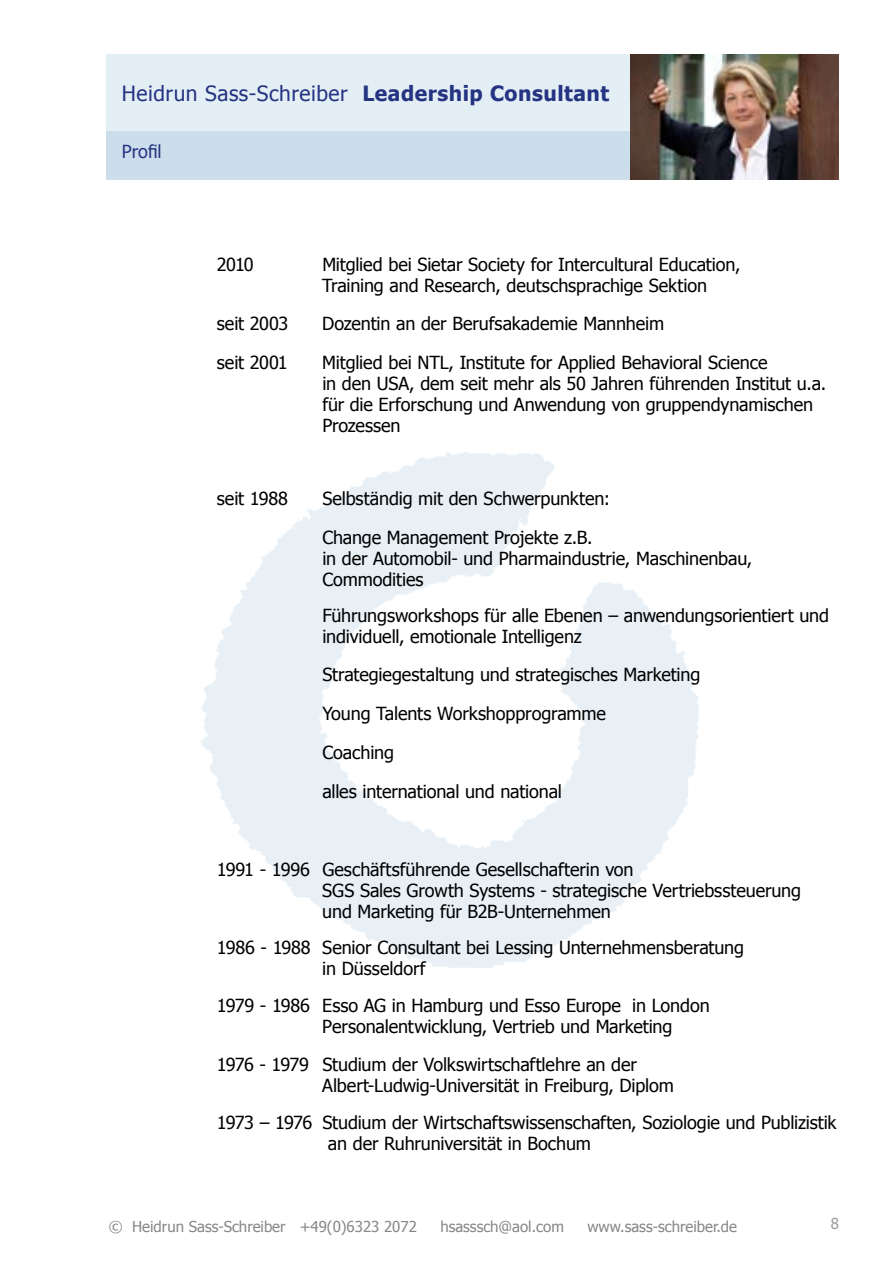
<style>
.page{position:relative;width:893px;height:1263px;background:#fff}
.page>*{position:absolute;margin:0;border:0;box-sizing:border-box;transform-origin:0 0}
.t1{font:21px "Tahoma";letter-spacing:.025em;color:#253482}
.t2{font:18px/21px "Tahoma";letter-spacing:-.005em;color:#000}
.t3{font:18px "Tahoma";color:#253482}
.t4{font:15px "Tahoma";color:#878786}
.s1{font-weight:700}
</style>
<div class="page">
<div style="left:106px;top:54px;width:700px;height:125px;background:#e4eef5"></div>
<div style="left:106px;top:131px;width:700px;height:48px;background:#ccdeeb"></div>
<img style="left:631px;top:54px;width:208px;height:125px">
<p class="t1" style="left:122px;top:80px;width:489px">Heidrun Sass-Schreiber <span class="s1">Leadership Consultant</span></p>
<p class="t3" style="left:122px;top:140px;width:41px">Profil</p>
<p class="t2" style="left:217px;top:253px;width:38px">2010</p>
<p class="t2" style="left:322px;top:253px;width:420px">Mitglied bei Sietar Society for Intercultural Education,<br>Training and Research, deutschsprachige Sektion</p>
<p class="t2" style="left:217px;top:312px;width:73px">seit 2003</p>
<p class="t2" style="left:322px;top:312px;width:343px">Dozentin an der Berufsakademie Mannheim</p>
<p class="t2" style="left:217px;top:351px;width:69px">seit 2001</p>
<p class="t2" style="left:322px;top:351px;width:505px">Mitglied bei NTL, Institute for Applied Behavioral Science<br>in den USA, dem seit mehr als 50 Jahren führenden Institut u.a. für die Erforschung und Anwendung von gruppendynamischen Prozessen</p>
<p class="t2" style="left:217px;top:487px;width:59px">seit 1988</p>
<p class="t2" style="left:322px;top:478px;width:289px;line-height:39px">Selbständig mit den Schwerpunkten:<br>Change Management Projekte z.B.</p>
<p class="t2" style="left:322px;top:547px;width:431px">in der Automobil- und Pharmaindustrie, Maschinenbau,<br>Commodities</p>
<p class="t2" style="left:322px;top:604px;width:508px">Führungsworkshops für alle Ebenen – anwendungsorientiert und individuell, emotionale Intelligenz</p>
<p class="t2" style="left:322px;top:654px;width:380px;line-height:39px">Strategiegestaltung und strategisches Marketing<br>Young Talents Workshopprogramme<br>Coaching<br>alles international und national</p>
<p class="t2" style="left:322px;top:858px;width:480px;text-indent:-105px">1991 - 1996 Geschäftsführende Gesellschafterin von<br>SGS Sales Growth Systems - strategische Vertriebssteuerung und Marketing für B2B-Unternehmen</p>
<p class="t2" style="left:322px;top:936px;width:423px;text-indent:-105px">1986 - 1988 Senior Consultant bei Lessing Unternehmensberatung in Düsseldorf</p>
<p class="t2" style="left:322px;top:994px;width:389px;text-indent:-105px">1979 - 1986 Esso AG in Hamburg und Esso Europe in London<br>Personalentwicklung, Vertrieb und Marketing</p>
<p class="t2" style="left:322px;top:1053px;width:353px;text-indent:-105px">1976 - 1979 Studium der Volkswirtschaftlehre an der<br>Albert-Ludwig-Universität in Freiburg, Diplom</p>
<p class="t2" style="left:328px;top:1111px;width:510px;text-indent:-111px">1973 – 1976 Studium der Wirtschaftswissenschaften, Soziologie und Publizistik an der Ruhruniversität in Bochum</p>
<p class="t4" style="left:109px;top:1217px;width:309px">© Heidrun Sass-Schreiber +49(0)6323 2072</p>
<p class="t4" style="left:440px;top:1217px;width:125px">hsasssch@aol.com</p>
<p class="t4" style="left:587px;top:1217px;width:151px">www.sass-schreiber.de</p>
</div>
